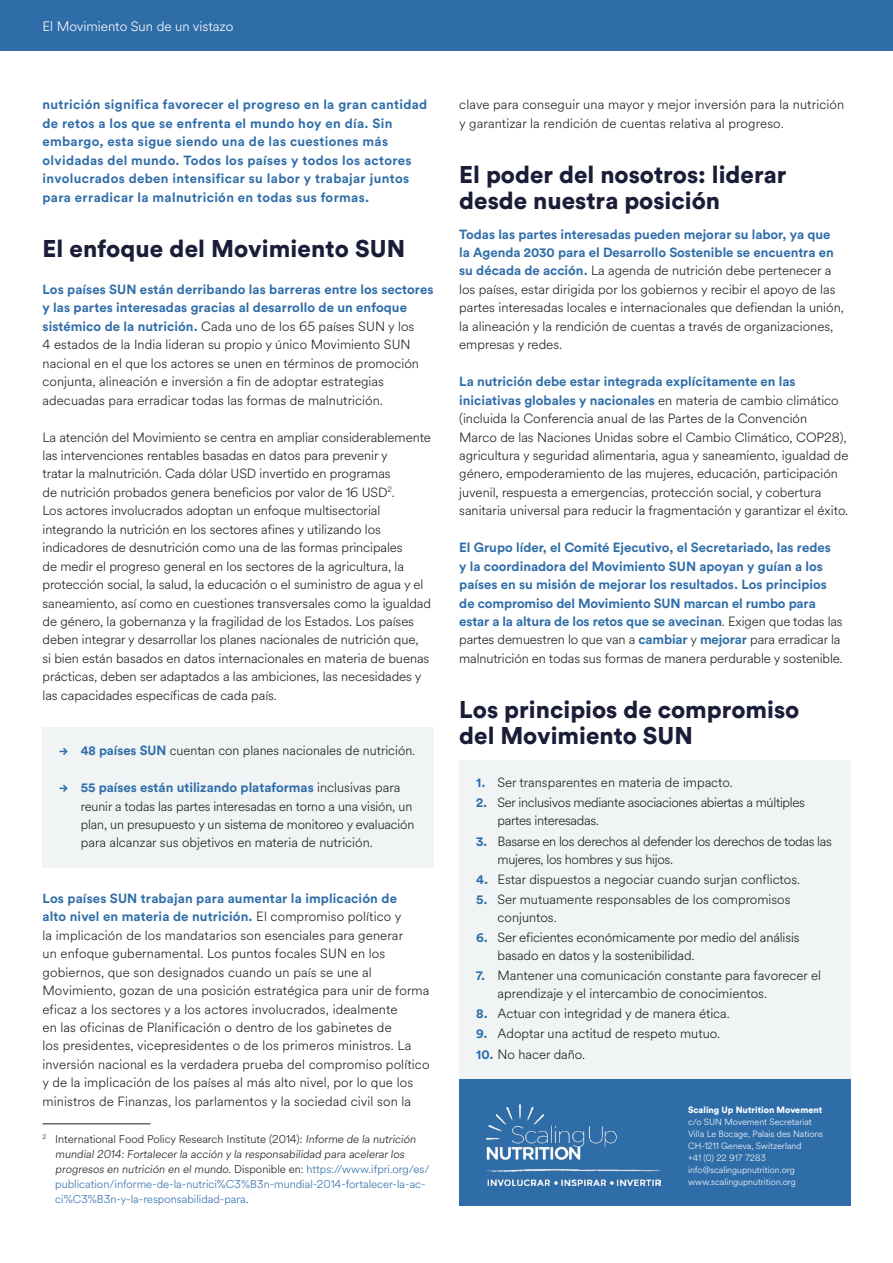
<style>
.page{position:relative;width:893px;height:1263px;background:#fff}
.page>*{position:absolute;margin:0;border:0;box-sizing:border-box;transform-origin:0 0}
.Heading_1{font:900 24px/25.5px "Circular Std";color:#1b1c38}
.t1{font:300 13.5px "Circular Spotify Text";color:#fff}
.Body{font:300 13.2px/18.5px "Circular Spotify Text";color:#1d1d1b}
.Body-2{font:700 13.2px/18.5px "Circular Std";color:#2f6da9}
.Body-3{font:700 13.2px/18.5px "Circular Std";letter-spacing:.02em;color:#2f6da9}
.Box_bullets{font:300 13.2px/18.5px "Circular Spotify Text";letter-spacing:-.01em;color:#1d1d1b}
.Body-4{font:300 13.2px/18px "Circular Spotify Text";letter-spacing:-.025em;color:#1d1d1b}
.Footnote{font:300 11.25px/15px "Circular Spotify Text";color:#1d1d1b}
.Contact{font:300 9px/12px "Circular Spotify Text";color:#fff}
.Contact_heading{font:900 9px "Circular Std";color:#fff}
.s1{font-family:"Circular Std";font-weight:700;color:#2f6da9}
.s2{color:#2f6da9}
.s3{font-family:"Circular Spotify Text";font-weight:300;color:#1d1d1b}
</style>
<div class="page">
<div style="left:0;top:0;width:893px;height:51px;background:#2f6da9"></div>
<div style="left:43px;top:727px;width:391px;height:48px;background:#f0f4f5"></div>
<div style="left:43px;top:764px;width:391px;height:104px;background:#f0f4f5"></div>
<svg style="left:60px;top:747px;width:8px;height:8px"></svg>
<svg style="left:60px;top:784px;width:8px;height:8px"></svg>
<hr style="left:43px;top:1123px;width:108px;height:1px;background:#1d1d1b">
<div style="left:459px;top:760px;width:391px;height:48px;background:#f0f4f5"></div>
<div style="left:459px;top:780px;width:391px;height:66px;background:#f0f4f5"></div>
<div style="left:459px;top:819px;width:391px;height:65px;background:#f0f4f5"></div>
<div style="left:459px;top:877px;width:391px;height:65px;background:#f0f4f5"></div>
<div style="left:459px;top:915px;width:391px;height:65px;background:#f0f4f5"></div>
<div style="left:459px;top:953px;width:391px;height:65px;background:#f0f4f5"></div>
<div style="left:459px;top:1011px;width:391px;height:48px;background:#f0f4f5"></div>
<div style="left:459px;top:1032px;width:391px;height:47px;background:#f0f4f5"></div>
<div style="left:459px;top:1079px;width:391px;height:126px;background:#2f6da9"></div>
<img style="left:485px;top:1105px;width:175px;height:80px">
<p class="t1" style="left:43px;top:17px;width:192px">El Movimiento Sun de un vistazo</p>
<p class="Body-3" style="left:43px;top:95px;width:386px">nutrición significa favorecer el progreso en la gran cantidad de retos a los que se enfrenta el mundo hoy en día. Sin embargo, esta sigue siendo una de las cuestiones más olvidadas del mundo. Todos los países y todos los actores involucrados deben intensificar su labor y trabajar juntos para erradicar la malnutrición en todas sus formas.</p>
<p class="Heading_1" style="left:43px;top:235px;width:364px">El enfoque del Movimiento SUN</p>
<p class="Body" style="left:43px;top:280px;width:392px"><span class="s1">Los países SUN están derribando las barreras entre los sectores y las partes interesadas gracias al desarrollo de un enfoque sistémico de la nutrición.</span> Cada uno de los 65 países SUN y los<br>4 estados de la India lideran su propio y único Movimiento SUN nacional en el que los actores se unen en términos de promoción conjunta, alineación e inversión a fin de adoptar estrategias adecuadas para erradicar todas las formas de malnutrición.</p>
<p class="Body" style="left:43px;top:428px;width:390px">La atención del Movimiento se centra en ampliar considerablemente las intervenciones rentables basadas en datos para prevenir y<br>tratar la malnutrición. Cada dólar USD invertido en programas<br>de nutrición probados genera beneficios por valor de 16 USD<sup>2</sup>.<br>Los actores involucrados adoptan un enfoque multisectorial integrando la nutrición en los sectores afines y utilizando los indicadores de desnutrición como una de las formas principales<br>de medir el progreso general en los sectores de la agricultura, la protección social, la salud, la educación o el suministro de agua y el saneamiento, así como en cuestiones transversales como la igualdad de género, la gobernanza y la fragilidad de los Estados. Los países deben integrar y desarrollar los planes nacionales de nutrición que,<br>si bien están basados en datos internacionales en materia de buenas prácticas, deben ser adaptados a las ambiciones, las necesidades y las capacidades específicas de cada país.</p>
<p class="Box_bullets" style="left:81px;top:742px;width:336px"><span class="s1">48 países SUN</span> cuentan con planes nacionales de nutrición.</p>
<p class="Box_bullets" style="left:81px;top:778px;width:335px"><span class="s1">55 países están utilizando plataformas</span> inclusivas para reunir a todas las partes interesadas en torno a una visión, un plan, un presupuesto y un sistema de monitoreo y evaluación para alcanzar sus objetivos en materia de nutrición.</p>
<p class="Body" style="left:43px;top:889px;width:388px"><span class="s1">Los países SUN trabajan para aumentar la implicación de<br>alto nivel en materia de nutrición.</span> El compromiso político y<br>la implicación de los mandatarios son esenciales para generar<br>un enfoque gubernamental. Los puntos focales SUN en los gobiernos, que son designados cuando un país se une al Movimiento, gozan de una posición estratégica para unir de forma eficaz a los sectores y a los actores involucrados, idealmente<br>en las oficinas de Planificación o dentro de los gabinetes de<br>los presidentes, vicepresidentes o de los primeros ministros. La inversión nacional es la verdadera prueba del compromiso político y de la implicación de los países al más alto nivel, por lo que los ministros de Finanzas, los parlamentos y la sociedad civil son la</p>
<p class="Footnote" style="left:55px;top:1132px;width:376px;text-indent:-13px"><sup>2</sup> International Food Policy Research Institute (2014): Informe de la nutrición mundial 2014: Fortalecer la acción y la responsabilidad para acelerar los progresos en nutrición en el mundo. Disponible en: <span class="s2">https://www.ifpri.org/es/ publication/informe-de-la-nutrici%C3%B3n-mundial-2014-fortalecer-la-ac&shy;ci%C3%B3n-y-la-responsabilidad-para</span>.</p>
<p class="Body" style="left:459px;top:96px;width:386px">clave para conseguir una mayor y mejor inversión para la nutrición y garantizar la rendición de cuentas relativa al progreso.</p>
<p class="Heading_1" style="left:459px;top:161px;width:329px">El poder del nosotros: liderar desde nuestra posición</p>
<p class="Body" style="left:459px;top:225px;width:386px"><span class="s1">Todas las partes interesadas pueden mejorar su labor, ya que la Agenda 2030 para el Desarrollo Sostenible se encuentra en su década de acción.</span> La agenda de nutrición debe pertenecer a los países, estar dirigida por los gobiernos y recibir el apoyo de las partes interesadas locales e internacionales que defiendan la unión, la alineación y la rendición de cuentas a través de organizaciones, empresas y redes.</p>
<p class="Body" style="left:459px;top:373px;width:391px"><span class="s1">La nutrición debe estar integrada explícitamente en las iniciativas globales y nacionales</span> en materia de cambio climático (incluida la Conferencia anual de las Partes de la Convención<br>Marco de las Naciones Unidas sobre el Cambio Climático, COP28), agricultura y seguridad alimentaria, agua y saneamiento, igualdad de género, empoderamiento de las mujeres, educación, participación juvenil, respuesta a emergencias, protección social, y cobertura sanitaria universal para reducir la fragmentación y garantizar el éxito.</p>
<p class="Body-2" style="left:459px;top:538px;width:385px">El Grupo líder, el Comité Ejecutivo, el Secretariado, las redes<br>y la coordinadora del Movimiento SUN apoyan y guían a los países en su misión de mejorar los resultados. Los principios de compromiso del Movimiento SUN marcan el rumbo para estar a la altura de los retos que se avecinan<span class="s3">. Exigen que todas las partes demuestren lo que van a</span> cambiar <span class="s3">y</span> mejorar <span class="s3">para erradicar la malnutrición en todas sus formas de manera perdurable y sostenible.</span></p>
<p class="Heading_1" style="left:459px;top:696px;width:342px">Los principios de compromiso del Movimiento SUN</p>
<p class="Body" style="left:476px;top:774px;width:258px"><span class="s1">1.</span> Ser transparentes en materia de impacto.</p>
<p class="Body-4" style="left:497px;top:794px;width:309px;text-indent:-21px"><span class="s1">2.</span> Ser inclusivos mediante asociaciones abiertas a múltiples partes interesadas.</p>
<p class="Body-4" style="left:497px;top:832px;width:336px;text-indent:-21px"><span class="s1">3.</span> Basarse en los derechos al defender los derechos de todas las mujeres, los hombres y sus hijos.</p>
<p class="Body" style="left:476px;top:870px;width:326px"><span class="s1">4.</span> Estar dispuestos a negociar cuando surjan conflictos.</p>
<p class="Body" style="left:497px;top:890px;width:295px;line-height:18px;text-indent:-21px"><span class="s1">5.</span> Ser mutuamente responsables de los compromisos conjuntos.</p>
<p class="Body" style="left:497px;top:929px;width:304px;line-height:18px;text-indent:-21px"><span class="s1">6.</span> Ser eficientes económicamente por medio del análisis basado en datos y la sostenibilidad.</p>
<p class="Body" style="left:497px;top:967px;width:325px;line-height:18px;text-indent:-21px"><span class="s1">7.</span> Mantener una comunicación constante para favorecer el aprendizaje y el intercambio de conocimientos.</p>
<p class="Body" style="left:476px;top:1005px;width:255px"><span class="s1">8.</span> Actuar con integridad y de manera ética.</p>
<p class="Body" style="left:476px;top:1025px;width:245px"><span class="s1">9.</span> Adoptar una actitud de respeto mutuo.</p>
<p class="Body" style="left:476px;top:1045px;width:111px"><span class="s1">10.</span> No hacer daño.</p>
<p class="Contact_heading" style="left:688px;top:1103px;width:136px">Scaling Up Nutrition Movement</p>
<p class="Contact" style="left:688px;top:1115px;width:125px">c/o SUN Movement Secretariat</p>
<p class="Contact" style="left:688px;top:1127px;width:137px">Villa Le Bocage, Palais des Nations<br>CH-1211 Geneva, Switzerland</p>
<p class="Contact" style="left:688px;top:1151px;width:80px">+41 (0) 22 917 7283</p>
<p class="Contact" style="left:688px;top:1163px;width:109px">info@scalingupnutrition.org www.scalingupnutrition.org</p>
</div>
